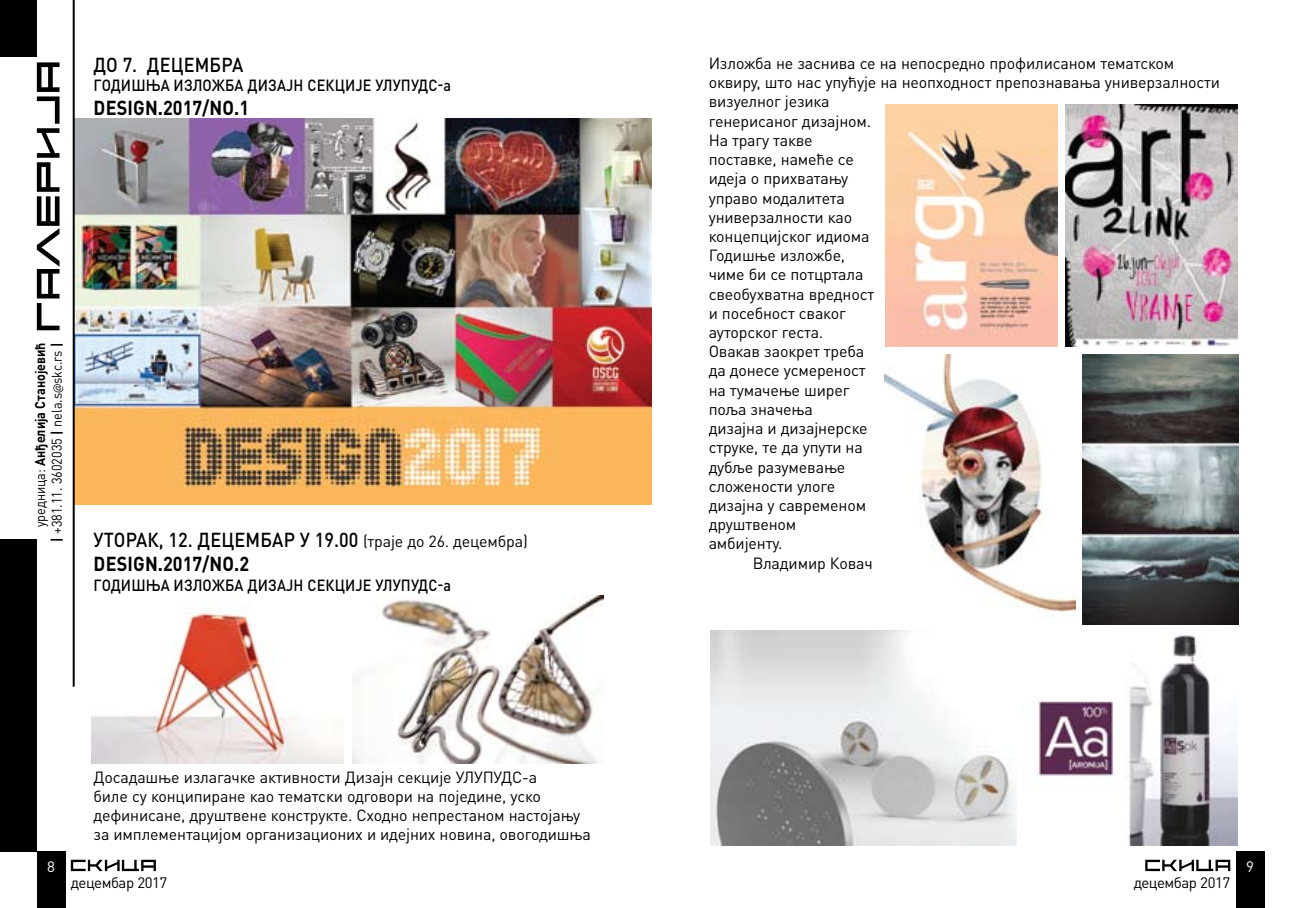
<style>
.page{position:relative;width:1304px;height:908px;background:#fff}
.page>*{position:absolute;margin:0;border:0;box-sizing:border-box;transform-origin:0 0}
.t1{font:500 20px/24px "DIN Pro";letter-spacing:.01em;color:#000;scale:.9 1}
.t2{font:700 20px "DIN Pro";letter-spacing:.01em;color:#000;scale:.9 1}
.t3{font:16px/19.2px "DIN Pro";letter-spacing:-.01em;color:#000}
.t4{font:500 16px "DIN Pro";letter-spacing:.01em;color:#000;scale:.9 1}
.t5{font:15px "DIN Pro";letter-spacing:-.03em;color:#000}
.t6{font:15px "DIN Pro";color:#fff}
.t7{font:14px/16.8px "DIN Pro";color:#000;text-align:right;scale:.9 1}
.s1{font-weight:700}
.s2{font-family:"Myriad Pro"}
.s3{font-weight:400;font-size:16px}
</style>
<div class="page">
<div style="left:37px;top:850px;width:28px;height:57px;background:#000"></div>
<svg style="left:71px;top:859px;width:85px;height:11px"></svg>
<div style="left:1236px;top:850px;width:28px;height:57px;background:#000"></div>
<svg style="left:1145px;top:859px;width:85px;height:11px"></svg>
<img style="left:75px;top:118px;width:577px;height:386px">
<img style="left:92px;top:613px;width:252px;height:150px">
<img style="left:352px;top:595px;width:252px;height:168px">
<img style="left:711px;top:630px;width:305px;height:215px">
<img style="left:1034px;top:635px;width:204px;height:210px">
<svg style="left:37px;top:62px;width:23px;height:268px"></svg>
<div style="left:0;top:539px;width:37px;height:311px;background:#000"></div>
<div style="left:0;top:0;width:37px;height:57px;background:#000"></div>
<hr style="left:73px;top:0;width:2px;height:686px;background:#000">
<img style="left:886px;top:105px;width:171px;height:241px">
<img style="left:1065px;top:105px;width:173px;height:241px">
<img style="left:884px;top:354px;width:191px;height:259px">
<img style="left:1082px;top:354px;width:157px;height:270px">
<p class="t1" style="left:94px;top:50px;width:168px">до 7. децембра</p>
<p class="t4" style="left:94px;top:72px;width:123px">Годишња излож</p>
<p class="t4" style="left:225px;top:72px;width:253px">ба Дизајн секциј е УЛУПУДС-а</p>
<p class="t2" style="left:94px;top:91px;width:174px">DESIGN.2017/No.1</p>
<p class="t7" style="left:30px;top:541px;width:223px;rotate:-90deg">уредница: <span class="s1">Анђелија Станојевић<br>|</span> +381.11. 3602035 <span class="s1">|</span> nela.s<span class="s2">@</span>skc.rs <span class="s1">|</span></p>
<p class="t1" style="left:94px;top:525px;width:484px">уто рак, 12. децембар у 19.00 <span class="s3">(траје до 26. децембра)<br></span><span class="s1">DESIGN.2017/No.2</span></p>
<p class="t4" style="left:94px;top:571px;width:123px">Годишња излож</p>
<p class="t4" style="left:225px;top:571px;width:253px">ба Дизајн секциј е УЛУПУДС-а</p>
<p class="t6" style="left:47px;top:853px;width:9px">8</p>
<p class="t3" style="left:94px;top:765px;width:499px">Досадашње излагачке активности Дизајн секције УЛУПУДС-а<br>биле су конципиране као тематски одговори на поједине, уско дефинисане, друштвене конструкте. Сходно непрестаном настојању за имплементацијом организационих и идејних новина, овогодишња</p>
<p class="t5" style="left:71px;top:870px;width:98px">децембар 2017</p>
<p class="t3" style="left:709px;top:52px;width:467px">Изложба не заснива се на непосредно профилисаном тематском</p>
<p class="t3" style="left:709px;top:71px;width:513px">оквиру, што нас упућује на неопходност препознавања универзалности</p>
<p class="t3" style="left:709px;top:90px;width:123px">визуелног језика</p>
<p class="t3" style="left:709px;top:110px;width:164px">генерисаног дизајном.</p>
<p class="t3" style="left:709px;top:129px;width:106px">На трагу такве</p>
<p class="t3" style="left:709px;top:148px;width:147px">поставке, намеће се</p>
<p class="t3" style="left:709px;top:167px;width:141px">идеја о прихватању</p>
<p class="t3" style="left:709px;top:186px;width:138px">управо модалитета</p>
<p class="t3" style="left:709px;top:206px;width:145px">универзалности као</p>
<p class="t3" style="left:709px;top:225px;width:162px">концепцијског идиома</p>
<p class="t3" style="left:709px;top:244px;width:138px">Годишње изложбе,</p>
<p class="t3" style="left:709px;top:263px;width:156px">чиме би се потцртала</p>
<p class="t3" style="left:709px;top:282px;width:167px">свеобухватна вредност</p>
<p class="t3" style="left:709px;top:302px;width:139px">и посебност сваког</p>
<p class="t3" style="left:709px;top:321px;width:116px">ауторског геста.</p>
<p class="t3" style="left:709px;top:340px;width:157px">Овакав заокрет треба</p>
<p class="t3" style="left:709px;top:359px;width:158px">да донесе усмереност</p>
<p class="t3" style="left:709px;top:378px;width:142px">на тумачење ширег</p>
<p class="t3" style="left:709px;top:398px;width:106px">поља значења</p>
<p class="t3" style="left:709px;top:417px;width:160px">дизајна и дизајнерске</p>
<p class="t3" style="left:709px;top:436px;width:156px">струке, те да упути на</p>
<p class="t3" style="left:709px;top:455px;width:138px">дубље разумевање</p>
<p class="t3" style="left:709px;top:474px;width:128px">сложености улоге</p>
<p class="t3" style="left:709px;top:494px;width:159px">дизајна у савременом</p>
<p class="t3" style="left:709px;top:513px;width:89px">друштвеном</p>
<p class="t3" style="left:709px;top:532px;width:75px">амбијенту.</p>
<p class="t3" style="left:753px;top:551px;width:122px">Владимир Ковач</p>
<p class="t5" style="left:1134px;top:870px;width:98px">децембар 2017</p>
<p class="t6" style="left:1246px;top:853px;width:9px">9</p>
</div>
